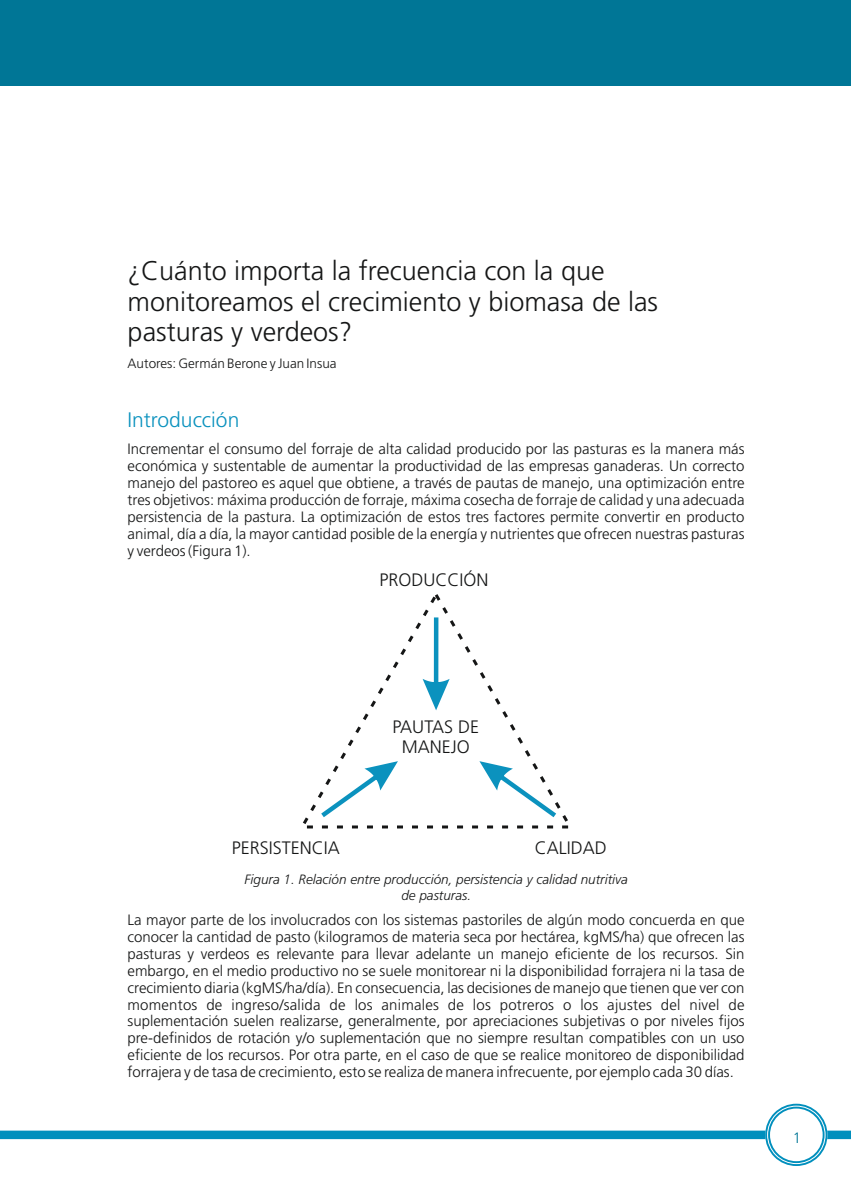
<style>
.page{position:relative;width:851px;height:1191px;background:#fff}
.page>*{position:absolute;margin:0;border:0;box-sizing:border-box;transform-origin:0 0}
.t1{font:27px/30.5px "Frutiger Light A";color:#151616}
.t2{font:21px "Frutiger Light A";color:#0b92be}
.t3{font:18px/20.2px "Frutiger Light A";color:#151616;text-align:center}
.t4{font:15px/17px "Frutiger Light A";color:#151616;text-align:justify}
.t5{font:15px "Frutiger Light A";color:#007696}
.t6{font:italic 300 13.5px/15.5px "Frutiger";color:#151616;text-align:center}
.t7{font:13.5px "Frutiger Light A";color:#151616}
</style>
<div class="page">
<svg style="left:0;top:1103px;width:850px;height:63px"></svg>
<svg style="left:303px;top:594px;width:266px;height:235px"></svg>
<svg style="left:321px;top:761px;width:77px;height:56px"></svg>
<svg style="left:479px;top:761px;width:77px;height:56px"></svg>
<svg style="left:422px;top:617px;width:27px;height:93px"></svg>
<div style="left:0;top:0;width:850px;height:85px;background:#007696"></div>
<h1 class="t1" style="left:128px;top:257px;width:532px">¿Cuánto importa la frecuencia con la que monitoreamos el crecimiento y biomasa de las pasturas y verdeos?</h1>
<p class="t7" style="left:128px;top:358px;width:210px">Autores: Germán Berone y Juan Insua</p>
<h2 class="t2" style="left:128px;top:410px;width:113px">Introducción</h2>
<p class="t4" style="left:128px;top:441px;width:618px">Incrementar el consumo del forraje de alta calidad producido por las pasturas es la manera más económica y sustentable de aumentar la productividad de las empresas ganaderas. Un correcto manejo del pastoreo es aquel que obtiene, a través de pautas de manejo, una optimización entre tres objetivos: máxima producción de forraje, máxima cosecha de forraje de calidad y una adecuada persistencia de la pastura. La optimización de estos tres factores permite convertir en producto animal, día a día, la mayor cantidad posible de la energía y nutrientes que ofrecen nuestras pasturas y verdeos (Figura 1).</p>
<p class="t3" style="left:379px;top:570px;width:111px">PRODUCCIÓN</p>
<p class="t3" style="left:392px;top:717px;width:88px">PAUTAS DE<br>MANEJO</p>
<p class="t3" style="left:232px;top:838px;width:110px">PERSISTENCIA</p>
<p class="t3" style="left:534px;top:838px;width:74px">CALIDAD</p>
<p class="t6" style="left:244px;top:872px;width:385px">Figura 1. Relación entre producción, persistencia y calidad nutritiva de pasturas.</p>
<p class="t4" style="left:127px;top:912px;width:618px">La mayor parte de los involucrados con los sistemas pastoriles de algún modo concuerda en que conocer la cantidad de pasto (kilogramos de materia seca por hectárea, kgMS/ha) que ofrecen las pasturas y verdeos es relevante para llevar adelante un manejo eficiente de los recursos. Sin embargo, en el medio productivo no se suele monitorear ni la disponibilidad forrajera ni la tasa de crecimiento diaria (kgMS/ha/día). En consecuencia, las decisiones de manejo que tienen que ver con momentos de ingreso/salida de los animales de los potreros o los ajustes del nivel de suplementación suelen realizarse, generalmente, por apreciaciones subjetivas o por niveles fijos pre-definidos de rotación y/o suplementación que no siempre resultan compatibles con un uso eficiente de los recursos. Por otra parte, en el caso de que se realice monitoreo de disponibilidad forrajera y de tasa de crecimiento, esto se realiza de manera infrecuente, por ejemplo cada 30 días.</p>
<p class="t5" style="left:792px;top:1131px;width:10px">1</p>
</div>
